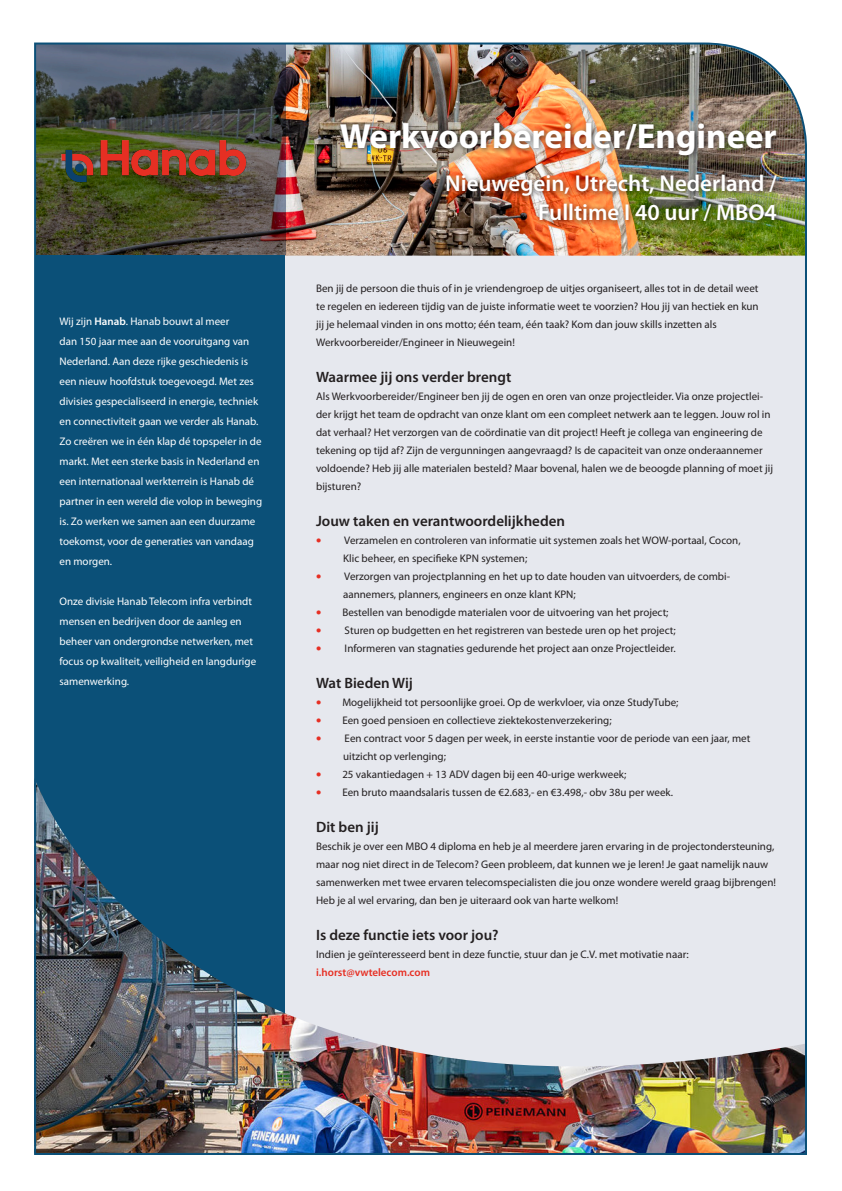
<style>
.page{position:relative;width:842px;height:1191px;background:#fff}
.page>*{position:absolute;margin:0;border:0;box-sizing:border-box;transform-origin:0 0}
.t1{font:700 35px "Myriad Pro";color:#fff}
.t2{font:600 23px "Myriad Pro";color:#fff}
.t3{font:600 15px "Myriad Pro";color:#231f20}
.t4{font:11px/18px "Myriad Pro";color:#231f20}
.t5{font:11px/20px "Myriad Pro";color:#fff}
.t6{font:600 11px "Myriad Pro";color:#e62f23}
.s1{font-weight:600}
.s2{color:#e62f23}
</style>
<div class="page">
<img style="left:34px;top:42px;width:773px;height:1113px">
<div style="left:337px;top:119px;width:446px;height:108px;background:#231f20;opacity:.75"></div>
<p class="t5" style="left:60px;top:311px;width:204px">Wij zijn <span class="s1">Hanab</span>. Hanab bouwt al meer<br>dan 150 jaar mee aan de vooruitgang van Nederland. Aan deze rijke geschiedenis is een nieuw hoofdstuk toegevoegd. Met zes divisies gespecialiseerd in energie, techniek en connectiviteit gaan we verder als Hanab.<br>Zo creëren we in één klap dé topspeler in de markt. Met een sterke basis in Nederland en een internationaal werkterrein is Hanab dé partner in een wereld die volop in beweging is. Zo werken we samen aan een duurzame toekomst, voor de generaties van vandaag en morgen.</p>
<p class="t5" style="left:60px;top:591px;width:198px">Onze divisie Hanab Telecom infra verbindt mensen en bedrijven door de aanleg en beheer van ondergrondse netwerken, met focus op kwaliteit, veiligheid en langdurige samenwerking.</p>
<p class="t1" style="left:340px;top:113px;width:438px">Werkvoorbereider/Engineer</p>
<p class="t2" style="left:445px;top:168px;width:333px">Nieuwegein, Utrecht, Nederland /</p>
<p class="t2" style="left:538px;top:197px;width:240px">Fulltime I 40 uur / MBO4</p>
<p class="t4" style="left:316px;top:279px;width:444px">Ben jij de persoon die thuis of in je vriendengroep de uitjes organiseert, alles tot in de detail weet</p>
<p class="t4" style="left:316px;top:297px;width:444px">te regelen en iedereen tijdig van de juiste informatie weet te voorzien? Hou jij van hectiek en kun</p>
<p class="t4" style="left:316px;top:315px;width:402px">jij je helemaal vinden in ons motto; één team, één taak? Kom dan jouw skills inzetten als</p>
<p class="t4" style="left:316px;top:333px;width:200px">Werkvoorbereider/Engineer in Nieuwegein!</p>
<p class="t3" style="left:316px;top:367px;width:197px">Waarmee jij ons verder brengt</p>
<p class="t4" style="left:316px;top:387px;width:458px">Als Werkvoorbereider/Engineer ben jij de ogen en oren van onze projectleider. Via onze projectlei&shy;der krijgt het team de opdracht van onze klant om een compleet netwerk aan te leggen. Jouw rol in dat verhaal? Het verzorgen van de coördinatie van dit project! Heeft je collega van engineering de tekening op tijd af? Zijn de vergunningen aangevraagd? Is de capaciteit van onze onderaannemer voldoende? Heb jij alle materialen besteld? Maar bovenal, halen we de beoogde planning of moet jij bijsturen?</p>
<p class="t3" style="left:316px;top:511px;width:250px">Jouw taken en verantwoordelijkheden</p>
<p class="t4" style="left:316px;top:531px;width:426px"><span class="s2">●</span> Verzamelen en controleren van informatie uit systemen zoals het WOW-portaal, Cocon,</p>
<p class="t4" style="left:343px;top:549px;width:186px">Klic beheer, en specifieke KPN systemen;</p>
<p class="t4" style="left:316px;top:567px;width:416px"><span class="s2">●</span> Verzorgen van projectplanning en het up to date houden van uitvoerders, de combi-</p>
<p class="t4" style="left:343px;top:585px;width:234px">aannemers, planners, engineers en onze klant KPN;</p>
<p class="t4" style="left:316px;top:603px;width:354px"><span class="s2">●</span> Bestellen van benodigde materialen voor de uitvoering van het project;</p>
<p class="t4" style="left:316px;top:621px;width:361px"><span class="s2">●</span> Sturen op budgetten en het registreren van bestede uren op het project;</p>
<p class="t4" style="left:316px;top:639px;width:361px"><span class="s2">●</span> Informeren van stagnaties gedurende het project aan onze Projectleider.</p>
<p class="t3" style="left:316px;top:673px;width:98px">Wat Bieden Wij</p>
<p class="t4" style="left:316px;top:693px;width:364px"><span class="s2">●</span> Mogelijkheid tot persoonlijke groei. Op de werkvloer, via onze StudyTube;</p>
<p class="t4" style="left:316px;top:711px;width:297px"><span class="s2">●</span> Een goed pensioen en collectieve ziektekostenverzekering;</p>
<p class="t4" style="left:343px;top:729px;width:409px;text-indent:-27px"><span class="s2">●</span> Een contract voor 5 dagen per week, in eerste instantie voor de periode van een jaar, met uitzicht op verlenging;</p>
<p class="t4" style="left:316px;top:765px;width:312px"><span class="s2">●</span> 25 vakantiedagen + 13 ADV dagen bij een 40-urige werkweek;</p>
<p class="t4" style="left:316px;top:783px;width:359px"><span class="s2">●</span> Een bruto maandsalaris tussen de €2.683,- en €3.498,- obv 38u per week.</p>
<p class="t3" style="left:316px;top:817px;width:64px">Dit ben jij</p>
<p class="t4" style="left:316px;top:837px;width:461px">Beschik je over een MBO 4 diploma en heb je al meerdere jaren ervaring in de projectondersteuning, maar nog niet direct in de Telecom? Geen probleem, dat kunnen we je leren! Je gaat namelijk nauw samenwerken met twee ervaren telecomspecialisten die jou onze wondere wereld graag bijbrengen!<br>Heb je al wel ervaring, dan ben je uiteraard ook van harte welkom!</p>
<p class="t3" style="left:316px;top:925px;width:184px">Is deze functie iets voor jou?</p>
<p class="t4" style="left:316px;top:945px;width:374px">Indien je geïnteresseerd bent in deze functie, stuur dan je C.V. met motivatie naar:</p>
<p class="t6" style="left:316px;top:965px;width:115px">i.horst@vwtelecom.com</p>
</div>
